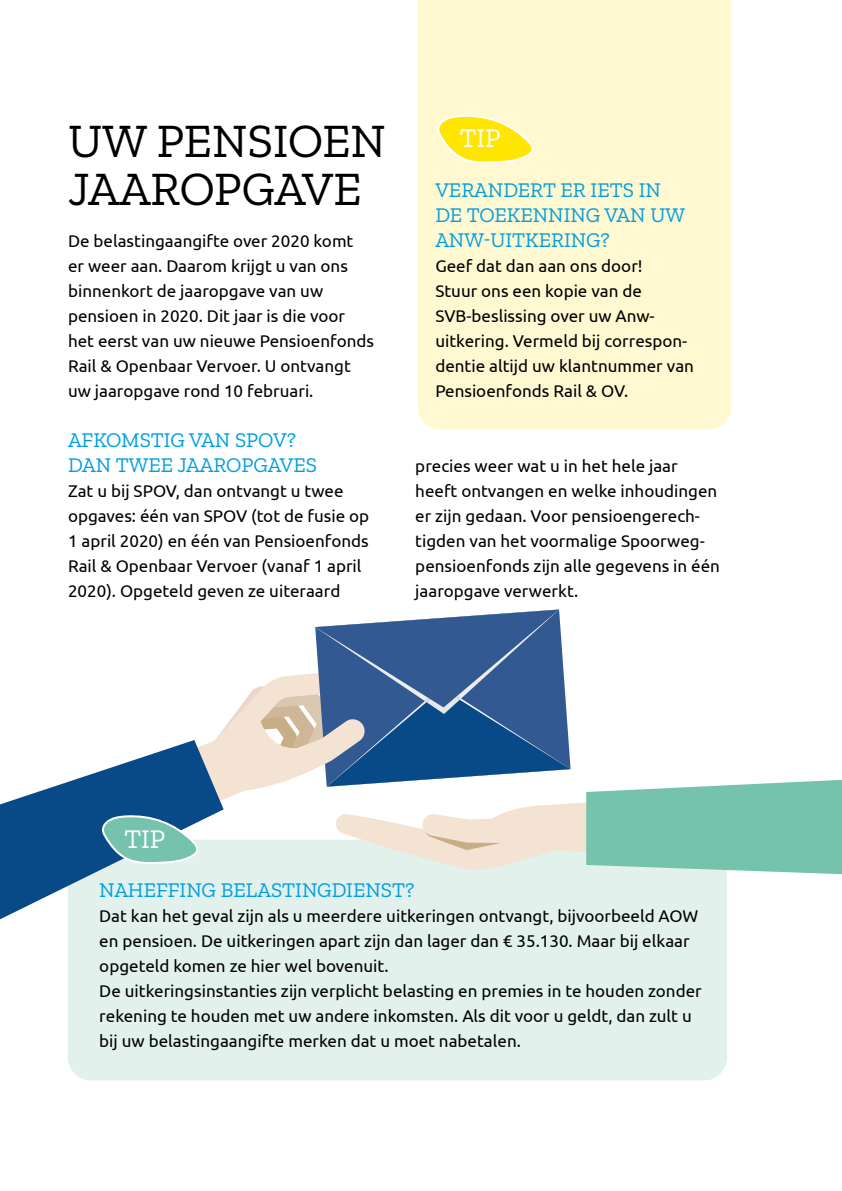
<style>
.page{position:relative;width:842px;height:1191px;background:#fff}
.page>*{position:absolute;margin:0;border:0;box-sizing:border-box;transform-origin:0 0}
.t1{font:48px/48px "Zilla Slab";color:#000}
.t2{font:27px "Zilla Slab";color:#fff}
.t3{font:21px/25px "Zilla Slab";color:#009fe3}
.t4{font:17px/25px "Ubuntu";color:#000}
</style>
<div class="page">
<div style="left:418px;top:0;width:313px;height:429px;background:#fff8d1"></div>
<svg style="left:436px;top:114px;width:100px;height:52px;background:#ffee5c"></svg>
<div style="left:68px;top:839px;width:659px;height:241px;background:#e2f1ec;border-radius:23px"></div>
<svg style="left:0;top:609px;width:842px;height:310px"></svg>
<h1 class="t1" style="left:68px;top:117px;width:319px">UW PENSIOEN<br>JAAROPGAVE</h1>
<p class="t4" style="left:68px;top:228px;width:307px">De belastingaangifte over 2020 komt<br>er weer aan. Daarom krijgt u van ons binnenkort de jaaropgave van uw pensioen in 2020. Dit jaar is die voor het eerst van uw nieuwe Pensioenfonds Rail &amp; Openbaar Vervoer. U ontvangt uw jaaropgave rond 10 februari.</p>
<p class="t3" style="left:68px;top:428px;width:250px">AFKOMSTIG VAN SPOV?<br>DAN TWEE JAAROPGAVES</p>
<p class="t4" style="left:68px;top:478px;width:303px">Zat u bij SPOV, dan ontvangt u twee opgaves: één van SPOV (tot de fusie op 1 april 2020) en één van Pensioenfonds Rail &amp; Openbaar Vervoer (vanaf 1 april 2020). Opgeteld geven ze uiteraard</p>
<h2 class="t2" style="left:460px;top:123px;width:42px">TIP</h2>
<p class="t3" style="left:435px;top:178px;width:251px">VERANDERT ER IETS IN<br>DE TOEKENNING VAN UW<br>ANW-UITKERING?</p>
<p class="t4" style="left:435px;top:253px;width:260px">Geef dat dan aan ons door!<br>Stuur ons een kopie van de<br>SVB-beslissing over uw Anw&shy;uitkering. Vermeld bij correspon&shy;dentie altijd uw klantnummer van<br>Pensioenfonds Rail &amp; OV.</p>
<p class="t4" style="left:415px;top:453px;width:306px">precies weer wat u in het hele jaar heeft ontvangen en welke inhoudingen er zijn gedaan. Voor pensioengerech&shy;tigden van het voormalige Spoorweg&shy;pensioenfonds zijn alle gegevens in één jaaropgave verwerkt.</p>
<h2 class="t2" style="left:124px;top:823px;width:42px">TIP</h2>
<p class="t3" style="left:99px;top:878px;width:317px">NAHEFFING BELASTINGDIENST?</p>
<p class="t4" style="left:99px;top:903px;width:604px">Dat kan het geval zijn als u meerdere uitkeringen ontvangt, bijvoorbeeld AOW en pensioen. De uitkeringen apart zijn dan lager dan € 35.130. Maar bij elkaar opgeteld komen ze hier wel bovenuit.<br>De uitkeringsinstanties zijn verplicht belasting en premies in te houden zonder rekening te houden met uw andere inkomsten. Als dit voor u geldt, dan zult u bij uw belastingaangifte merken dat u moet nabetalen.</p>
</div>
